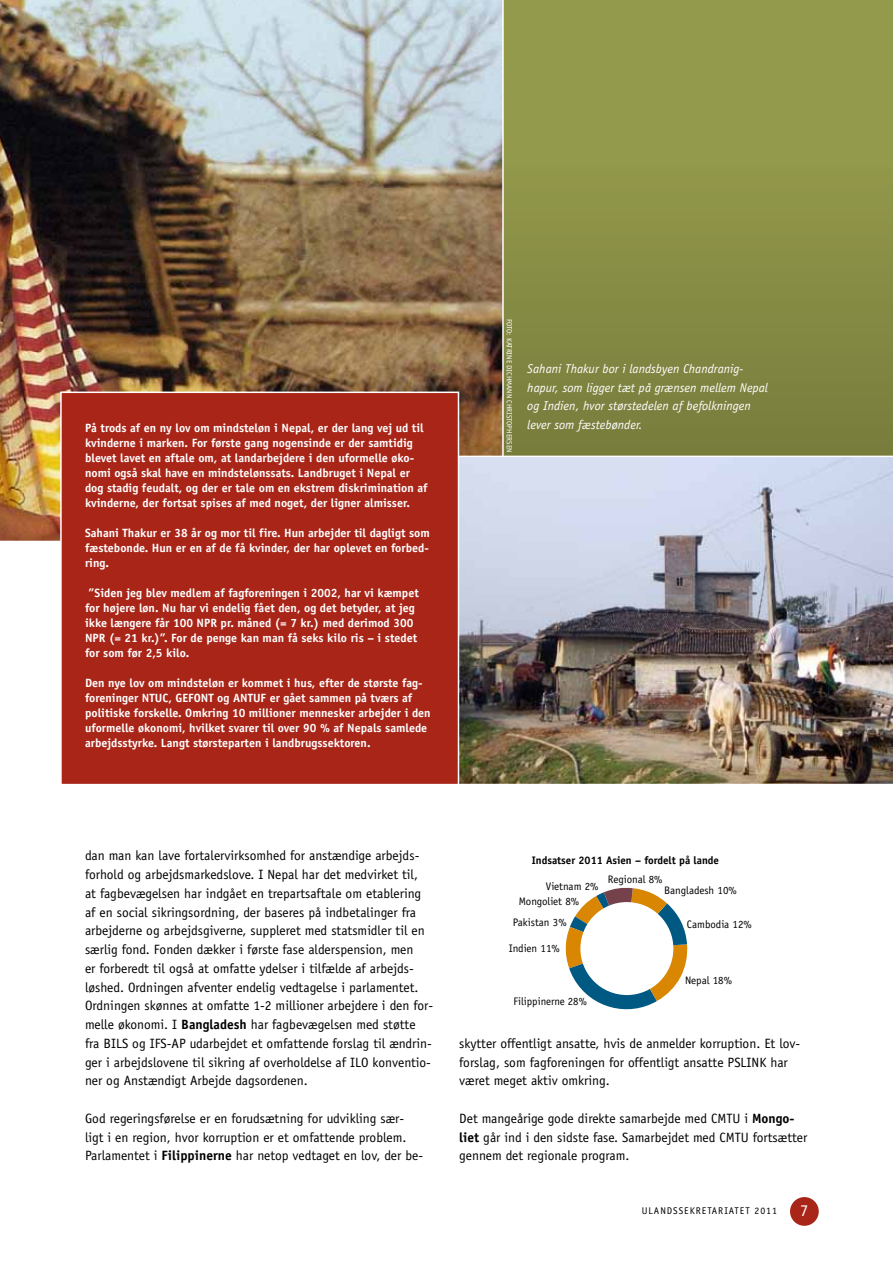
<style>
.page{position:relative;width:893px;height:1263px;background:#fff}
.page>*{position:absolute;margin:0;border:0;box-sizing:border-box;transform-origin:0 0}
.t1{font:16.5px "Officina Sans";color:#fff}
.t2{font:13.5px/18.8px "Officina Sans";color:#000}
.t3{font:italic 12.75px/18.8px "Officina Sans";color:#fff}
.t4{font:700 12px/15px "Officina Sans";color:#fff}
.t5{font:10.95px "Officina Sans";color:#000}
.t6{font:700 10.95px "Officina Sans";color:#000}
.t7{font:9.75px "Officina Sans";letter-spacing:.1em;color:#000}
.t8{font:7.5px "Officina Sans";color:#fff}
.s1{font-weight:700}
</style>
<div class="page">
<div style="left:0;top:0;width:893px;height:542px;background:#949a4b"></div>
<svg style="left:504px;top:253px;width:389px;height:203px;fill:#818641"></svg>
<img style="left:0;top:0;width:504px;height:542px">
<img style="left:459px;top:456px;width:434px;height:328px">
<div style="left:60px;top:392px;width:399px;height:393px;background:#a92518;border:2px solid #fff"></div>
<svg style="left:565px;top:887px;width:123px;height:123px"></svg>
<div style="left:580px;top:902px;width:93px;height:93px;background:#fff;border-radius:50%"></div>
<div style="left:790px;top:1197px;width:29px;height:29px;background:#a92518;border-radius:50%"></div>
<p class="t4" style="left:85px;top:420px;width:344px">På trods af en ny lov om mindsteløn i Nepal, er der lang vej ud til kvinderne i marken. For første gang nogensinde er der samtidig blevet lavet en aftale om, at landarbejdere i den uformelle øko&shy;nomi også skal have en mindstelønssats. Landbruget i Nepal er dog stadig feudalt, og der er tale om en ekstrem diskrimination af kvinderne, der fortsat spises af med noget, der ligner almisser.</p>
<p class="t4" style="left:85px;top:525px;width:346px;text-align:justify">Sahani Thakur er 38 år og mor til fire. Hun arbejder til dagligt som fæstebonde. Hun er en af de få kvinder, der har oplevet en forbed&shy;ring.</p>
<p class="t4" style="left:85px;top:585px;width:335px">”Siden jeg blev medlem af fagforeningen i 2002, har vi kæmpet for højere løn. Nu har vi endelig fået den, og det betyder, at jeg ikke længere får 100 NPR pr. måned (= 7 kr.) med derimod 300<br>NPR (= 21 kr.)”. For de penge kan man få seks kilo ris – i stedet for som før 2,5 kilo.</p>
<p class="t4" style="left:85px;top:675px;width:347px">Den nye lov om mindsteløn er kommet i hus, efter de største fag&shy;foreninger NTUC, GEFONT og ANTUF er gået sammen på tværs af politiske forskelle. Omkring 10 millioner mennesker arbejder i den uformelle økonomi, hvilket svarer til over 90 % af Nepals samlede arbejdsstyrke. Langt størsteparten i landbrugssektoren.</p>
<p class="t8" style="left:514px;top:319px;width:135px;rotate:90deg">FOTO: KATRINE DICHMANN CHRISTOPHERSEN</p>
<p class="t3" style="left:527px;top:360px;width:242px">Sahani Thakur bor i landsbyen Chan dranig&shy;hapur, som ligger tæt på grænsen mellem Nepal og Indien, hvor størstedelen af befolkningen lever som fæstebønder.</p>
<p class="t2" style="left:85px;top:846px;width:350px">dan man kan lave fortalervirksomhed for anstændige arbejds&shy;forhold og arbejdsmarkedslove. I Nepal har det medvirket til,<br>at fagbevægelsen har indgået en trepartsaftale om etablering af en social sikringsordning, der baseres på indbetalinger fra arbejderne og arbejdsgiverne, suppleret med statsmidler til en særlig fond. Fonden dækker i første fase alderspension, men<br>er forberedt til også at omfatte ydelser i tilfælde af arbejds&shy;løshed. Ordningen afventer endelig vedtagelse i parlamentet.<br>Ordningen skønnes at omfatte 1-2 millioner arbejdere i den for&shy;melle økonomi. I <span class="s1">Bangladesh</span> har fagbevægelsen med støtte fra BILS og IFS-AP udarbejdet et omfattende forslag til ændrin&shy;ger i arbejdslovene til sikring af overholdelse af ILO konventio&shy;ner og Anstændigt Arbejde dagsordenen.</p>
<p class="t2" style="left:85px;top:1109px;width:340px">God regeringsførelse er en forudsætning for udvikling sær&shy;ligt i en region, hvor korruption er et omfattende problem.<br>Parlamentet i <span class="s1">Filippinerne</span> har netop vedtaget en lov, der be-</p>
<p class="t6" style="left:532px;top:855px;width:189px">Indsatser 2011 Asien – fordelt på lande</p>
<p class="t5" style="left:546px;top:882px;width:54px">Vietnam 2%</p>
<p class="t5" style="left:519px;top:897px;width:62px">Mongoliet 8%</p>
<p class="t5" style="left:608px;top:875px;width:56px">Regional 8%</p>
<p class="t5" style="left:664px;top:886px;width:74px">Bangladesh 10%</p>
<p class="t5" style="left:513px;top:918px;width:55px">Pakistan 3%</p>
<p class="t5" style="left:687px;top:920px;width:66px">Cambodia 12%</p>
<p class="t5" style="left:509px;top:943px;width:53px">Indien 11%</p>
<p class="t5" style="left:514px;top:997px;width:75px">Filippinerne 28%</p>
<p class="t5" style="left:685px;top:976px;width:48px">Nepal 18%</p>
<p class="t2" style="left:459px;top:1034px;width:343px">skytter offentligt ansatte, hvis de anmelder korruption. Et lov&shy;forslag, som fagforeningen for offentligt ansatte PSLINK har været meget aktiv omkring.</p>
<p class="t2" style="left:459px;top:1109px;width:350px">Det mangeårige gode direkte samarbejde med CMTU i <span class="s1">Mon go&shy;liet</span> går ind i den sidste fase. Samarbejdet med CMTU fortsætter gennem det regionale program.</p>
<p class="t7" style="left:642px;top:1205px;width:137px">ULANDSSEKRETARIATET 2011</p>
<p class="t1" style="left:800px;top:1201px;width:10px">7</p>
</div>
